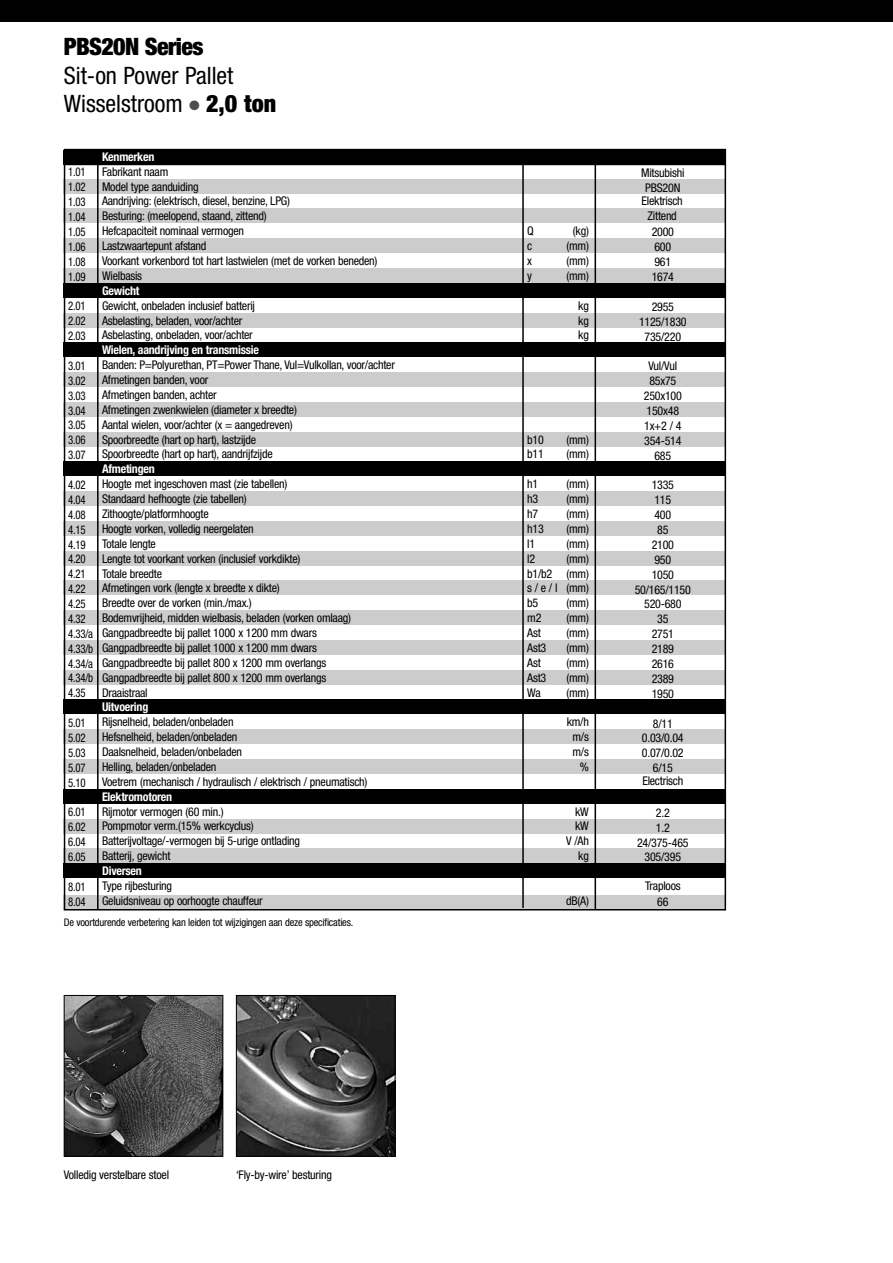
<style>
.page{position:relative;width:893px;height:1263px;background:#fff}
.page>*{position:absolute;margin:0;border:0;box-sizing:border-box;transform-origin:0 0}
.t1{font:condensed 24px/28.5px "Helvetica Neue";color:#000}
.t2{font:900 condensed 24px "Helvetica Neue LT Pro";letter-spacing:-.025em;color:#000}
.t3{font:condensed 12px/14.9px "Helvetica Neue";letter-spacing:-.02em;color:#000}
.t4{font:condensed 12px/14.9px "Helvetica Neue";letter-spacing:-.02em;color:#000;text-align:justify;scale:.9 1}
.t5{font:700 condensed 12px "Helvetica Neue";letter-spacing:-.02em;color:#fff}
.t6{font:condensed 10.5px "Helvetica Neue";letter-spacing:-.02em;color:#000}
.s1{color:#4d4d4d}
.s2{font-family:"Helvetica Neue LT Pro";font-weight:900}
</style>
<div class="page">
<div style="left:64px;top:150px;width:662px;height:15px;background:#000"></div>
<div style="left:64px;top:179px;width:662px;height:14px;background:#ccc"></div>
<div style="left:64px;top:208px;width:662px;height:15px;background:#ccc"></div>
<div style="left:64px;top:238px;width:662px;height:15px;background:#ccc"></div>
<div style="left:64px;top:268px;width:662px;height:15px;background:#ccc"></div>
<div style="left:64px;top:283px;width:662px;height:15px;background:#000"></div>
<div style="left:64px;top:313px;width:662px;height:14px;background:#ccc"></div>
<div style="left:64px;top:342px;width:662px;height:15px;background:#000"></div>
<div style="left:64px;top:372px;width:662px;height:15px;background:#ccc"></div>
<div style="left:64px;top:402px;width:662px;height:15px;background:#ccc"></div>
<div style="left:64px;top:432px;width:662px;height:14px;background:#ccc"></div>
<div style="left:64px;top:461px;width:662px;height:15px;background:#000"></div>
<div style="left:64px;top:491px;width:662px;height:15px;background:#ccc"></div>
<div style="left:64px;top:521px;width:662px;height:15px;background:#ccc"></div>
<div style="left:64px;top:551px;width:662px;height:15px;background:#ccc"></div>
<div style="left:64px;top:580px;width:662px;height:15px;background:#ccc"></div>
<div style="left:64px;top:610px;width:662px;height:15px;background:#ccc"></div>
<div style="left:64px;top:640px;width:662px;height:15px;background:#ccc"></div>
<div style="left:64px;top:670px;width:662px;height:15px;background:#ccc"></div>
<div style="left:64px;top:729px;width:662px;height:15px;background:#ccc"></div>
<div style="left:64px;top:759px;width:662px;height:15px;background:#ccc"></div>
<div style="left:64px;top:699px;width:662px;height:15px;background:#000"></div>
<div style="left:64px;top:819px;width:662px;height:14px;background:#ccc"></div>
<div style="left:64px;top:848px;width:662px;height:15px;background:#ccc"></div>
<div style="left:64px;top:789px;width:662px;height:15px;background:#000"></div>
<div style="left:64px;top:863px;width:662px;height:15px;background:#000"></div>
<div style="left:64px;top:895px;width:662px;height:15px;background:#ccc"></div>
<div style="left:0;top:0;width:893px;height:21px;background:#000"></div>
<hr style="left:522px;top:150px;width:2px;height:758px;background:#000">
<hr style="left:595px;top:150px;width:1px;height:760px;background:#000">
<img style="left:66px;top:997px;width:155px;height:158px">
<div style="left:64px;top:995px;width:159px;height:162px;border:1px solid #000"></div>
<img style="left:238px;top:997px;width:155px;height:158px">
<div style="left:236px;top:995px;width:159px;height:162px;border:1px solid #000"></div>
<hr style="left:97px;top:150px;width:2px;height:760px;background:#000">
<h1 class="t2" style="left:64px;top:38px;width:141px">PBS20N Series</h1>
<h1 class="t1" style="left:64px;top:63px;width:214px">Sit-on Power Pallet<br>Wisselstroom <span class="s1">●</span> <span class="s2">2,0 ton</span></h1>
<p class="t5" style="left:102px;top:152px;width:54px">Kenmerken</p>
<p class="t3" style="left:102px;top:165px;width:277px">Fabrikant naam<br>Model type aanduiding<br>Aandrijving: (elektrisch, diesel, benzine, LPG)<br>Besturing: (meelopend, staand, zittend)<br>Hefcapaciteit nominaal vermogen<br>Lastzwaartepunt afstand<br>Voorkant vorkenbord tot hart lastwielen (met de vorken beneden)<br>Wielbasis</p>
<p class="t5" style="left:102px;top:286px;width:39px">Gewicht</p>
<p class="t3" style="left:102px;top:299px;width:154px">Gewicht, onbeladen inclusief batterij<br>Asbelasting, beladen, voor/achter<br>Asbelasting, onbeladen, voor/achter</p>
<p class="t5" style="left:102px;top:346px;width:159px">Wielen, aandrijving en transmissie</p>
<p class="t3" style="left:102px;top:358px;width:294px">Banden: P=Polyurethan, PT=Power Thane, Vul=Vulkollan, voor/achter Afmetingen banden, voor<br>Afmetingen banden, achter<br>Afmetingen zwenkwielen (diameter x breedte)<br>Aantal wielen, voor/achter (x = aangedreven)<br>Spoorbreedte (hart op hart), lastzijde<br>Spoorbreedte (hart op hart), aandrijfzijde</p>
<p class="t5" style="left:102px;top:465px;width:54px">Afmetingen</p>
<p class="t3" style="left:102px;top:477px;width:251px">Hoogte met ingeschoven mast (zie tabellen)<br>Standaard hefhoogte (zie tabellen)<br>Zithoogte/platformhoogte<br>Hoogte vorken, volledig neergelaten<br>Totale lengte<br>Lengte tot voorkant vorken (inclusief vorkdikte)<br>Totale breedte<br>Afmetingen vork (lengte x breedte x dikte)<br>Breedte over de vorken (min./max.)<br>Bodemvrijheid, midden wielbasis, beladen (vorken omlaag)<br>Gangpadbreedte bij pallet 1000 x 1200 mm dwars Gangpadbreedte bij pallet 1000 x 1200 mm dwars Gangpadbreedte bij pallet 800 x 1200 mm overlangs Gangpadbreedte bij pallet 800 x 1200 mm overlangs Draaistraal</p>
<p class="t5" style="left:102px;top:703px;width:48px">Uitvoering</p>
<p class="t3" style="left:102px;top:716px;width:267px">Rijsnelheid, beladen/onbeladen<br>Hefsnelheid, beladen/onbeladen<br>Daalsnelheid, beladen/onbeladen<br>Helling, beladen/onbeladen<br>Voetrem (mechanisch / hydraulisch / elektrisch / pneumatisch)</p>
<p class="t5" style="left:102px;top:792px;width:72px">Elektromotoren</p>
<p class="t3" style="left:102px;top:805px;width:200px">Rijmotor vermogen (60 min.)<br>Pompmotor verm.(15% werkcyclus)<br>Batterijvoltage/-vermogen bij 5-urige ontlading Batterij, gewicht</p>
<p class="t5" style="left:102px;top:866px;width:41px">Diversen</p>
<p class="t3" style="left:102px;top:879px;width:162px">Type rijbesturing<br>Geluidsniveau op oorhoogte chauffeur</p>
<p class="t4" style="left:68px;top:166px;width:21px">1.01<br>1.02<br>1.03<br>1.04<br>1.05<br>1.06<br>1.08<br>1.09</p>
<p class="t4" style="left:68px;top:300px;width:21px">2.01<br>2.02<br>2.03</p>
<p class="t4" style="left:68px;top:359px;width:21px">3.01<br>3.02<br>3.03<br>3.04<br>3.05<br>3.06<br>3.07</p>
<p class="t4" style="left:68px;top:478px;width:29px;text-align:left">4.02<br>4.04<br>4.08<br>4.15<br>4.19<br>4.20<br>4.21<br>4.22<br>4.25<br>4.32<br>4.33/a<br>4.33/b<br>4.34/a<br>4.34/b<br>4.35</p>
<p class="t4" style="left:68px;top:716px;width:21px">5.01<br>5.02<br>5.03<br>5.07<br>5.10</p>
<p class="t4" style="left:68px;top:806px;width:21px">6.01<br>6.02<br>6.04<br>6.05</p>
<p class="t4" style="left:68px;top:880px;width:21px">8.01<br>8.04</p>
<p class="t6" style="left:64px;top:918px;width:291px">De voortdurende verbetering kan leiden tot wijzigingen aan deze specificaties.</p>
<p class="t3" style="left:64px;top:1168px;width:107px">Volledig verstelbare stoel</p>
<p class="t3" style="left:236px;top:1168px;width:98px">‘Fly-by-wire’ besturing</p>
<p class="t3" style="left:527px;top:225px;width:8px">Q</p>
<p class="t3" style="left:573px;top:225px;width:17px">(kg)</p>
<p class="t3" style="left:527px;top:239px;width:7px">c</p>
<p class="t3" style="left:566px;top:239px;width:24px">(mm)</p>
<p class="t3" style="left:527px;top:254px;width:6px">x</p>
<p class="t3" style="left:566px;top:254px;width:24px">(mm)</p>
<p class="t3" style="left:527px;top:269px;width:6px">y</p>
<p class="t3" style="left:566px;top:269px;width:24px">(mm)</p>
<p class="t3" style="left:578px;top:299px;width:12px;text-align:justify">kg kg kg</p>
<p class="t3" style="left:527px;top:433px;width:18px">b10</p>
<p class="t3" style="left:566px;top:433px;width:24px">(mm)</p>
<p class="t3" style="left:527px;top:448px;width:18px">b11</p>
<p class="t3" style="left:566px;top:448px;width:24px">(mm)</p>
<p class="t3" style="left:527px;top:477px;width:13px">h1</p>
<p class="t3" style="left:566px;top:477px;width:24px">(mm)</p>
<p class="t3" style="left:527px;top:492px;width:13px">h3</p>
<p class="t3" style="left:566px;top:492px;width:24px">(mm)</p>
<p class="t3" style="left:527px;top:507px;width:13px">h7</p>
<p class="t3" style="left:566px;top:507px;width:24px">(mm)</p>
<p class="t3" style="left:527px;top:522px;width:18px">h13</p>
<p class="t3" style="left:566px;top:522px;width:24px">(mm)</p>
<p class="t3" style="left:527px;top:537px;width:9px">l1</p>
<p class="t3" style="left:566px;top:537px;width:24px">(mm)</p>
<p class="t3" style="left:527px;top:552px;width:9px">l2</p>
<p class="t3" style="left:527px;top:552px;width:63px;text-align:justify;text-indent:39px">(mm) b1/b2 (mm) s/e/l (mm) b5</p>
<p class="t3" style="left:566px;top:597px;width:24px">(mm)</p>
<p class="t3" style="left:527px;top:611px;width:16px">m2</p>
<p class="t3" style="left:566px;top:611px;width:24px">(mm)</p>
<p class="t3" style="left:527px;top:626px;width:15px">Ast</p>
<p class="t3" style="left:566px;top:626px;width:24px">(mm)</p>
<p class="t3" style="left:527px;top:641px;width:21px">Ast3</p>
<p class="t3" style="left:566px;top:641px;width:24px">(mm)</p>
<p class="t3" style="left:527px;top:656px;width:15px">Ast</p>
<p class="t3" style="left:566px;top:656px;width:24px">(mm)</p>
<p class="t3" style="left:527px;top:671px;width:21px">Ast3</p>
<p class="t3" style="left:566px;top:671px;width:24px">(mm)</p>
<p class="t3" style="left:527px;top:686px;width:15px">Wa</p>
<p class="t3" style="left:566px;top:686px;width:24px">(mm)</p>
<p class="t3" style="left:567px;top:716px;width:24px;text-align:right">km/h m/s m/s %</p>
<p class="t3" style="left:566px;top:805px;width:24px;text-align:right">kW kW<br>V /Ah kg</p>
<p class="t3" style="left:566px;top:894px;width:24px">dB(A)</p>
<p class="t3" style="left:641px;top:166px;width:45px;text-align:center">Mitsubishi<br>PBS20N</p>
<p class="t3" style="left:652px;top:226px;width:24px">2000<br>600<br>961<br>1674</p>
<p class="t3" style="left:639px;top:300px;width:49px;text-align:center">2955<br>1125/1830<br>735/220</p>
<p class="t3" style="left:644px;top:360px;width:40px;text-align:center">Vul/Vul<br>85x75<br>250x100<br>150x48<br>1x+2 / 4<br>354-514<br>685</p>
<p class="t3" style="left:635px;top:479px;width:58px;text-align:center">1335<br>115<br>400<br>85<br>2100<br>950<br>1050<br>50/165/1150<br>520-680<br>35<br>2751<br>2189<br>2616<br>2389<br>1950</p>
<p class="t3" style="left:642px;top:717px;width:43px;text-align:center">8/11<br>0.03/0.04<br>0.07/0.02<br>6/15</p>
<p class="t3" style="left:637px;top:806px;width:53px;text-align:center">2.2<br>1.2<br>24/375-465<br>305/395</p>
<p class="t3" style="left:657px;top:895px;width:13px">66</p>
<p class="t3" style="left:642px;top:194px;width:43px;text-align:center">Elektrisch<br>Zittend</p>
<p class="t3" style="left:642px;top:774px;width:43px">Electrisch</p>
<p class="t3" style="left:645px;top:879px;width:37px">Traploos</p>
</div>
